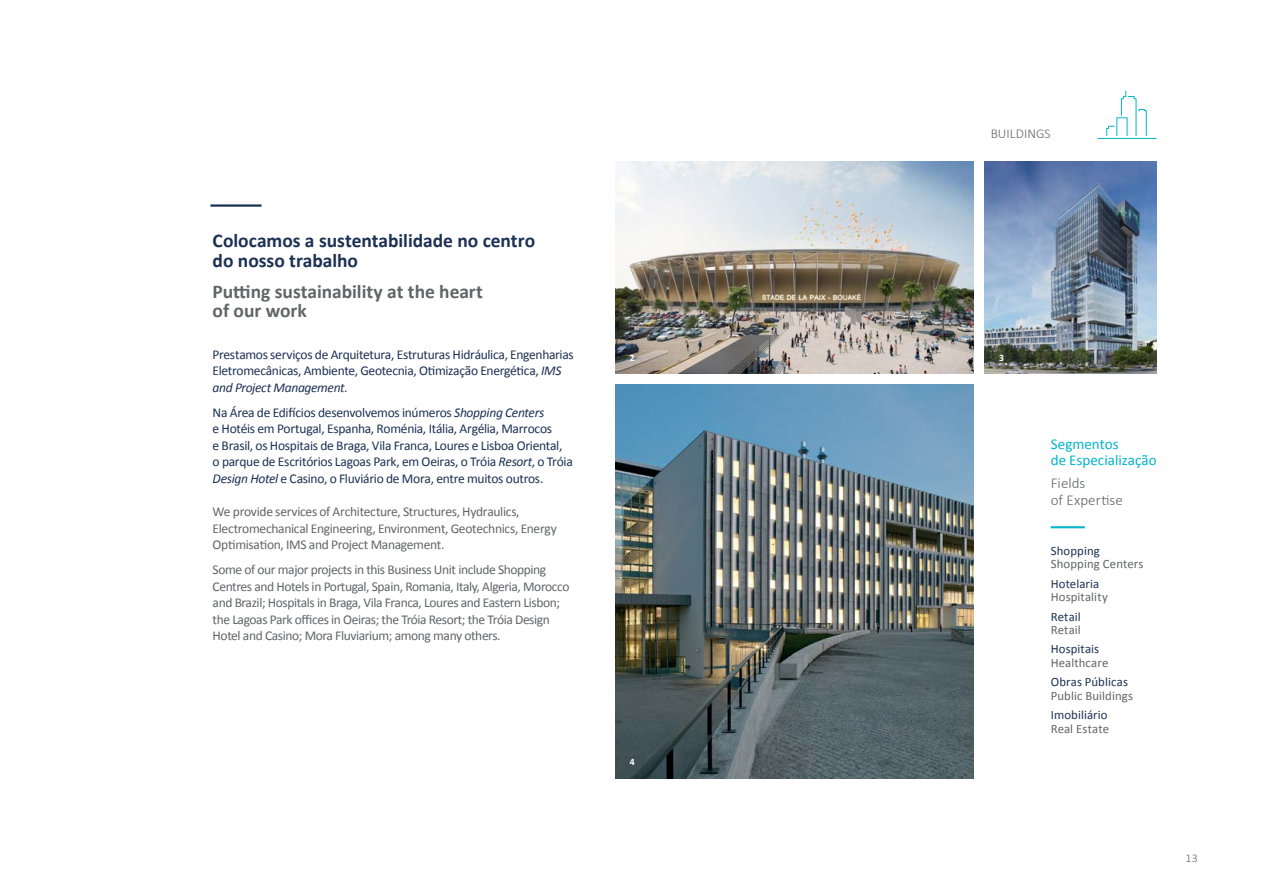
<style>
.page{position:relative;width:1263px;height:893px;background:#fff}
.page>*{position:absolute;margin:0;border:0;box-sizing:border-box;transform-origin:0 0}
.t1{font:700 19.5px/19.5px "Calibri";letter-spacing:-.005em;color:#1c3154}
.t2{font:700 19.5px/19.5px "Calibri";letter-spacing:-.005em;color:#636466}
.t3{font:15px/16.5px "Calibri";letter-spacing:.005em;color:#00b5ca}
.t4{font:300 15px/16.5px "Calibri";letter-spacing:.005em;color:#636466}
.t5{font:13.5px/16.5px "Calibri";letter-spacing:-.03em;color:#636466}
.t6{font:13.5px/16.5px "Calibri";letter-spacing:-.02em;color:#1c3154}
.t7{font:300 13.5px "Calibri";letter-spacing:.005em;color:#636466}
.t8{font:12.75px "Calibri";letter-spacing:.01em;color:#636466}
.t9{font:12.75px "Calibri";letter-spacing:.01em;color:#1c3154}
.t10{font:300 12px "Calibri";color:#636466}
.t11{font:700 9.75px "Calibri";color:#fff}
.s1{font-style:italic}
</style>
<div class="page">
<img style="left:615px;top:385px;width:359px;height:393px">
<img style="left:984px;top:162px;width:173px;height:212px">
<hr style="left:1051px;top:526px;width:34px;height:2px;background:#00b5ca">
<svg style="left:1106px;top:91px;width:41px;height:45px"></svg>
<hr style="left:1097px;top:138px;width:60px;height:1px;background:#00b5ca">
<img style="left:615px;top:162px;width:359px;height:212px">
<hr style="left:210px;top:204px;width:51px;height:3px;background:#1c3154">
<h1 class="t1" style="left:213px;top:230px;width:324px">Colocamos a sustentabilidade no centro do nosso trabalho</h1>
<h1 class="t2" style="left:213px;top:280px;width:272px">Putting sustainability at the heart of our work</h1>
<p class="t6" style="left:213px;top:345px;width:363px">Prestamos serviços de Arquitetura, Estruturas Hidráulica, Engenharias<br>Eletromecânicas, Ambiente, Geotecnia, Otimização Energética, <span class="s1">IMS and Project Management</span>.</p>
<p class="t6" style="left:213px;top:403px;width:362px">Na Área de Edifícios desenvolvemos inúmeros <span class="s1">Shopping Centers<br></span>e Hotéis em Portugal, Espanha, Roménia, Itália, Argélia, Marrocos<br>e Brasil, os Hospitais de Braga, Vila Franca, Loures e Lisboa Oriental, o parque de Escritórios Lagoas Park, em Oeiras, o Tróia <span class="s1">Resort</span>, o Tróia <span class="s1">Design Hotel</span> e Casino, o Fluviário de Mora, entre muitos outros.</p>
<p class="t5" style="left:213px;top:503px;width:346px">We provide services of Architecture, Structures, Hydraulics,<br>Electromechanical Engineering, Environment, Geotechnics, Energy<br>Optimisation, IMS and Project Management.</p>
<p class="t5" style="left:213px;top:561px;width:358px">Some of our major projects in this Business Unit include Shopping Centres and Hotels in Portugal, Spain, Romania, Italy, Algeria, Morocco and Brazil; Hospitals in Braga, Vila Franca, Loures and Eastern Lisbon; the Lagoas Park offices in Oeiras; the Tróia Resort; the Tróia Design Hotel and Casino; Mora Fluviarium; among many others.</p>
<p class="t7" style="left:991px;top:125px;width:61px">BUILDINGS</p>
<p class="t11" style="left:630px;top:351px;width:6px">2</p>
<p class="t11" style="left:999px;top:351px;width:6px">3</p>
<p class="t11" style="left:630px;top:755px;width:6px">4</p>
<p class="t3" style="left:1051px;top:435px;width:107px">Segmentos<br>de Especialização</p>
<p class="t4" style="left:1051px;top:475px;width:74px">Fields<br>of Expertise</p>
<p class="t9" style="left:1051px;top:542px;width:51px">Shopping</p>
<p class="t8" style="left:1051px;top:556px;width:94px">Shopping Centers</p>
<p class="t9" style="left:1051px;top:575px;width:50px">Hotelaria</p>
<p class="t8" style="left:1051px;top:589px;width:59px">Hospitality</p>
<p class="t9" style="left:1051px;top:608px;width:32px">Retail</p>
<p class="t8" style="left:1051px;top:622px;width:32px">Retail</p>
<p class="t9" style="left:1051px;top:641px;width:50px">Hospitais</p>
<p class="t8" style="left:1051px;top:655px;width:59px">Healthcare</p>
<p class="t9" style="left:1051px;top:674px;width:79px">Obras Públicas</p>
<p class="t8" style="left:1051px;top:688px;width:84px">Public Buildings</p>
<p class="t9" style="left:1051px;top:707px;width:58px">Imobiliário</p>
<p class="t8" style="left:1051px;top:721px;width:60px">Real Estate</p>
<p class="t10" style="left:1185px;top:851px;width:14px">13</p>
</div>
